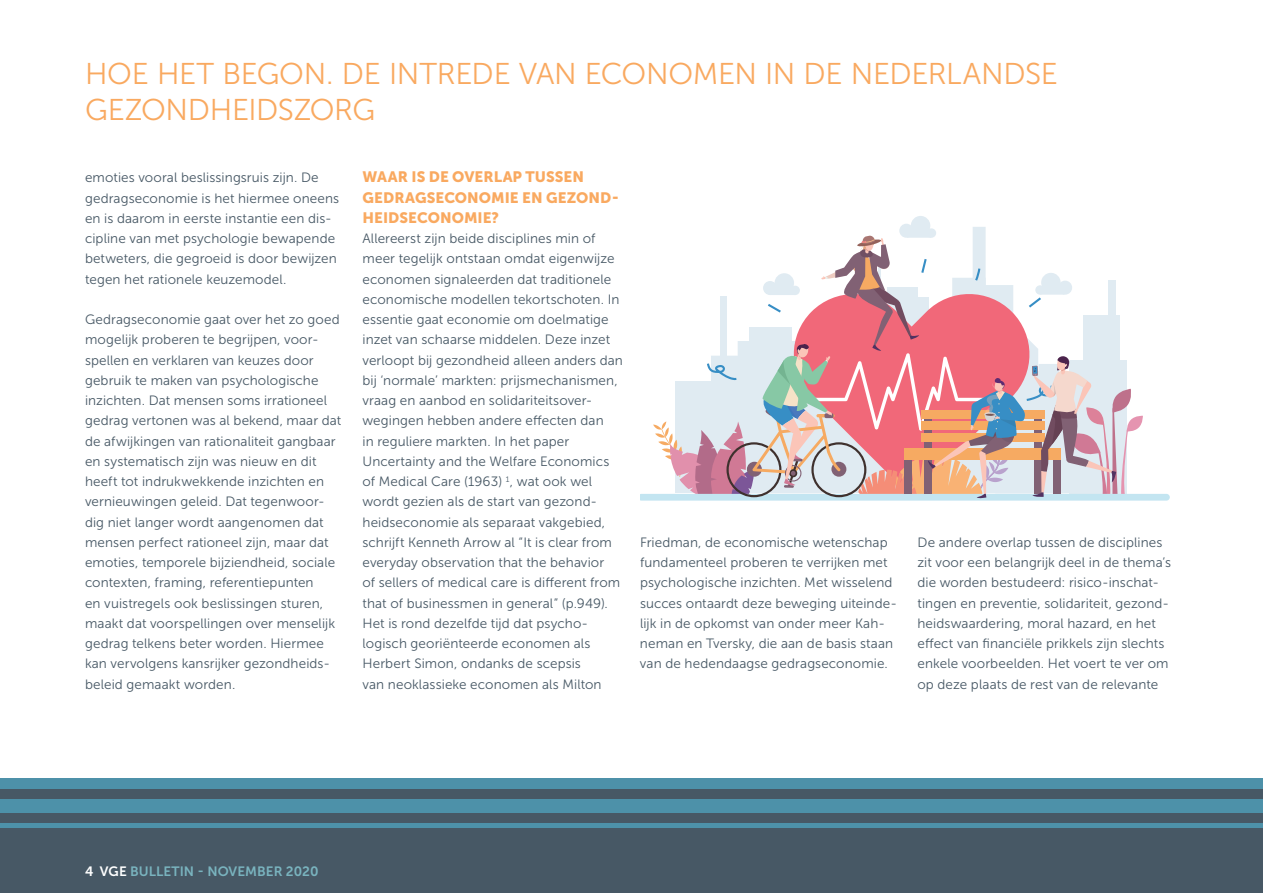
<style>
.page{position:relative;width:1263px;height:893px;background:#fff}
.page>*{position:absolute;margin:0;border:0;box-sizing:border-box;transform-origin:0 0}
.t1{font:30px/36px "Museo Sans 300";letter-spacing:-.01em;color:#f9a960}
.t2{font:15px/20.2px "Museo Sans 900";letter-spacing:.005em;color:#f9a960}
.t3{font:13.5px/20.2px "Museo Sans 300";letter-spacing:.01em;color:#475865}
.t4{font:13.5px "Museo Sans 700";letter-spacing:.005em;color:#79b3be}
.s1{color:#fff}
</style>
<div class="page">
<div style="left:0;top:778px;width:1263px;height:115px;background:#475865"></div>
<div style="left:0;top:778px;width:1263px;height:11px;background:#4d91a9"></div>
<div style="left:0;top:799px;width:1263px;height:14px;background:#4d91a9"></div>
<hr style="left:0;top:823px;width:1263px;height:4px;background:#4d91a9">
<div style="left:899px;top:224px;width:14px;height:14px;background:#e0ebf2;border-radius:50%"></div>
<div style="left:911px;top:216px;width:19px;height:19px;background:#e0ebf2;border-radius:50%"></div>
<svg style="left:640px;top:227px;width:530px;height:274px"></svg>
<h1 class="t1" style="left:85px;top:56px;width:974px">Hoe het begon. De intrede van economen in de N ederlandse gezondheidszorg</h1>
<p class="t3" style="left:85px;top:168px;width:256px">emoties vooral beslissingsruis zijn. De gedragseconomie is het hiermee oneens en is daarom in eerste instantie een dis&shy;cipline van met psychologie bewapende betweters, die gegroeid is door bewijzen tegen het rationele keuzemodel.</p>
<p class="t3" style="left:85px;top:309px;width:258px">Gedragseconomie gaat over het zo goed mogelijk proberen te begrijpen, voor&shy;spellen en verklaren van keuzes door gebruik te maken van psychologische inzichten. Dat mensen soms irrationeel gedrag vertonen was al bekend, maar dat de afwijkingen van rationaliteit gangbaar en systematisch zijn was nieuw en dit heeft tot indrukwekkende inzichten en vernieuwingen geleid. Dat tegenwoor&shy;dig niet langer wordt aangenomen dat mensen perfect rationeel zijn, maar dat emoties, temporele bijziendheid, sociale contexten, framing, referentiepunten<br>en vuistregels ook beslissingen sturen, maakt dat voorspellingen over menselijk gedrag telkens beter worden. H iermee kan vervolgens kansrijker gezondheids&shy;beleid gemaakt worden.</p>
<p class="t2" style="left:362px;top:167px;width:258px">WAAR IS DE OVERLAP TUSSEN<br>GEDRAGSECONOMIE EN GEZOND-<br>HEIDSECONOMIE?</p>
<p class="t3" style="left:362px;top:228px;width:262px">Allereerst zijn beide disciplines min of meer tegelijk ontstaan omdat eigenwijze economen signaleerden dat traditionele economische modellen tekortschoten. I n essentie gaat economie om doelmatige inzet van schaarse middelen. Deze inzet verloopt bij gezondheid alleen anders dan bij ‘normale’ markten: prijsmechanismen, vraag en aanbod en solidariteitsover&shy;wegingen hebben andere effecten dan<br>in reguliere markten. I n het paper<br>U ncertainty and the Welfare Economics of M edical Care (1963) <sup>1</sup>, wat ook wel wordt gezien als de start van gezond&shy;heidseconomie als separaat vakgebied, schrijft Kenneth Arrow al “It is clear from everyday observation that the behavior<br>of sellers of medical care is different from that of businessmen in general” (p.949).<br>H et is rond dezelfde tijd dat psycho&shy;logisch georiënteerde economen als Herbert Simon, ondanks de scepsis<br>van neoklassieke economen als M ilton</p>
<p class="t3" style="left:640px;top:532px;width:258px">Friedman, de economische wetenschap fundamenteel proberen te verrijken met psychologische inzichten. Met wisselend succes ontaardt deze beweging uiteinde&shy;lijk in de opkomst van onder meer Kah&shy;neman en Tversky, die aan de basis staan van de hedendaagse gedragseconomie.</p>
<p class="t3" style="left:917px;top:532px;width:255px">De andere overlap tussen de disciplines zit voor een belangrijk deel in de thema’s die worden bestudeerd: risico-inschat&shy;tingen en preventie, solidariteit, gezond&shy;heidswaardering, moral hazard, en het effect van financiële prikkels zijn slechts enkele voorbeelden. H et voert te ver om op deze plaats de rest van de relevante</p>
<p class="t4" style="left:85px;top:864px;width:235px"><span class="s1">4 VGE</span> BULLETIN - NOVEMBER 2020</p>
</div>
